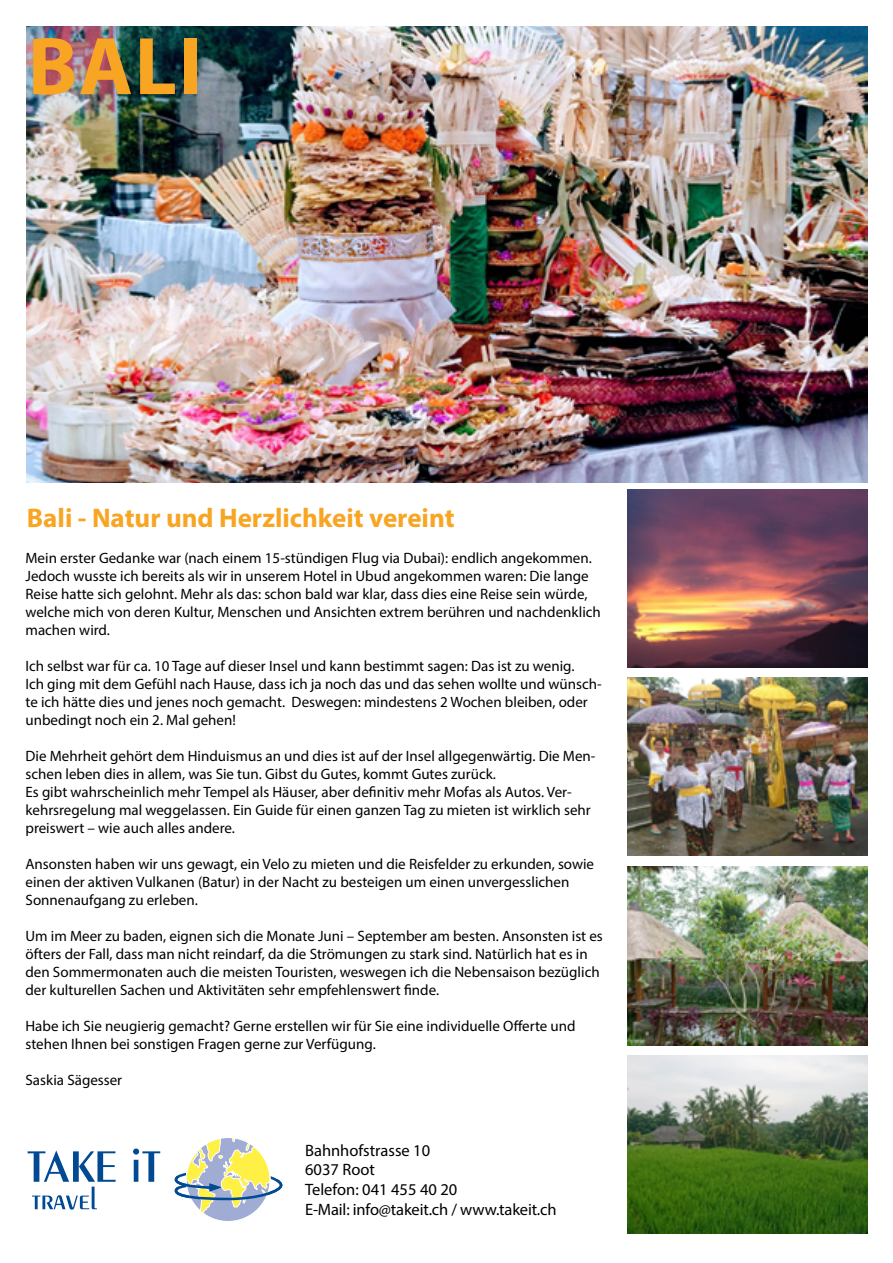
<style>
.page{position:relative;width:893px;height:1263px;background:#fff}
.page>*{position:absolute;margin:0;border:0;box-sizing:border-box;transform-origin:0 0}
.t1{font:700 82.5px "Myriad Pro";color:#f7a523}
.t2{font:700 27px "Myriad Pro";color:#f7a523}
.t3{font:16.5px/19.8px "Myriad Pro";color:#000}
.t4{font:15px/18px "Myriad Pro";color:#000}
</style>
<div class="page">
<img style="left:26px;top:27px;width:841px;height:456px">
<div style="left:186px;top:1137px;width:84px;height:84px;background:#a0acd4;border-radius:50%"></div>
<svg style="left:174px;top:1137px;width:109px;height:76px"></svg>
<svg style="left:133px;top:1148px;width:27px;height:34px"></svg>
<svg style="left:28px;top:1150px;width:88px;height:59px"></svg>
<img style="left:627px;top:489px;width:240px;height:179px">
<img style="left:627px;top:677px;width:240px;height:179px">
<img style="left:627px;top:1055px;width:240px;height:178px">
<img style="left:627px;top:866px;width:240px;height:179px">
<h1 class="t1" style="left:28px;top:12px;width:176px">BALI</h1>
<h2 class="t2" style="left:27px;top:500px;width:429px">Bali - Natur und Herzlichkeit vereint</h2>
<p class="t4" style="left:26px;top:549px;width:577px">Mein erster Gedanke war (nach einem 15-stündigen Flug via Dubai): endlich angekommen.<br>Jedoch wusste ich bereits als wir in unserem Hotel in Ubud angekommen waren: Die lange Reise hatte sich gelohnt. Mehr als das: schon bald war klar, dass dies eine Reise sein würde, welche mich von deren Kultur, Menschen und Ansichten extrem berühren und nachdenklich machen wird.</p>
<p class="t4" style="left:26px;top:657px;width:578px">Ich selbst war für ca. 10 Tage auf dieser Insel und kann bestimmt sagen: Das ist zu wenig.<br>Ich ging mit dem Gefühl nach Hause, dass ich ja noch das und das sehen wollte und wünsch&shy;te ich hätte dies und jenes noch gemacht. Deswegen: mindestens 2 Wochen bleiben, oder unbedingt noch ein 2. Mal gehen!</p>
<p class="t4" style="left:26px;top:747px;width:571px">Die Mehrheit gehört dem Hinduismus an und dies ist auf der Insel allgegenwärtig. Die Men&shy;schen leben dies in allem, was Sie tun. Gibst du Gutes, kommt Gutes zurück.<br>Es gibt wahrscheinlich mehr Tempel als Häuser, aber definitiv mehr Mofas als Autos. Ver&shy;kehrsregelung mal weggelassen. Ein Guide für einen ganzen Tag zu mieten ist wirklich sehr preiswert – wie auch alles andere.</p>
<p class="t4" style="left:26px;top:855px;width:570px">Ansonsten haben wir uns gewagt, ein Velo zu mieten und die Reisfelder zu erkunden, sowie einen der aktiven Vulkanen (Batur) in der Nacht zu besteigen um einen unvergesslichen<br>Sonnenaufgang zu erleben.</p>
<p class="t4" style="left:26px;top:927px;width:579px">Um im Meer zu baden, eignen sich die Monate Juni – September am besten. Ansonsten ist es öfters der Fall, dass man nicht reindarf, da die Strömungen zu stark sind. Natürlich hat es in den Sommermonaten auch die meisten Touristen, weswegen ich die Nebensaison bezüglich der kulturellen Sachen und Aktivitäten sehr empfehlenswert finde.</p>
<p class="t4" style="left:26px;top:1017px;width:552px">Habe ich Sie neugierig gemacht? Gerne erstellen wir für Sie eine individuelle Offerte und stehen Ihnen bei sonstigen Fragen gerne zur Verfügung.</p>
<p class="t4" style="left:26px;top:1071px;width:98px">Saskia Sägesser</p>
<p class="t3" style="left:305px;top:1140px;width:253px">Bahnhofstrasse 10<br>6037 Root<br>Telefon: 041 455 40 20<br>E-Mail: info@takeit.ch / www.takeit.ch</p>
</div>
